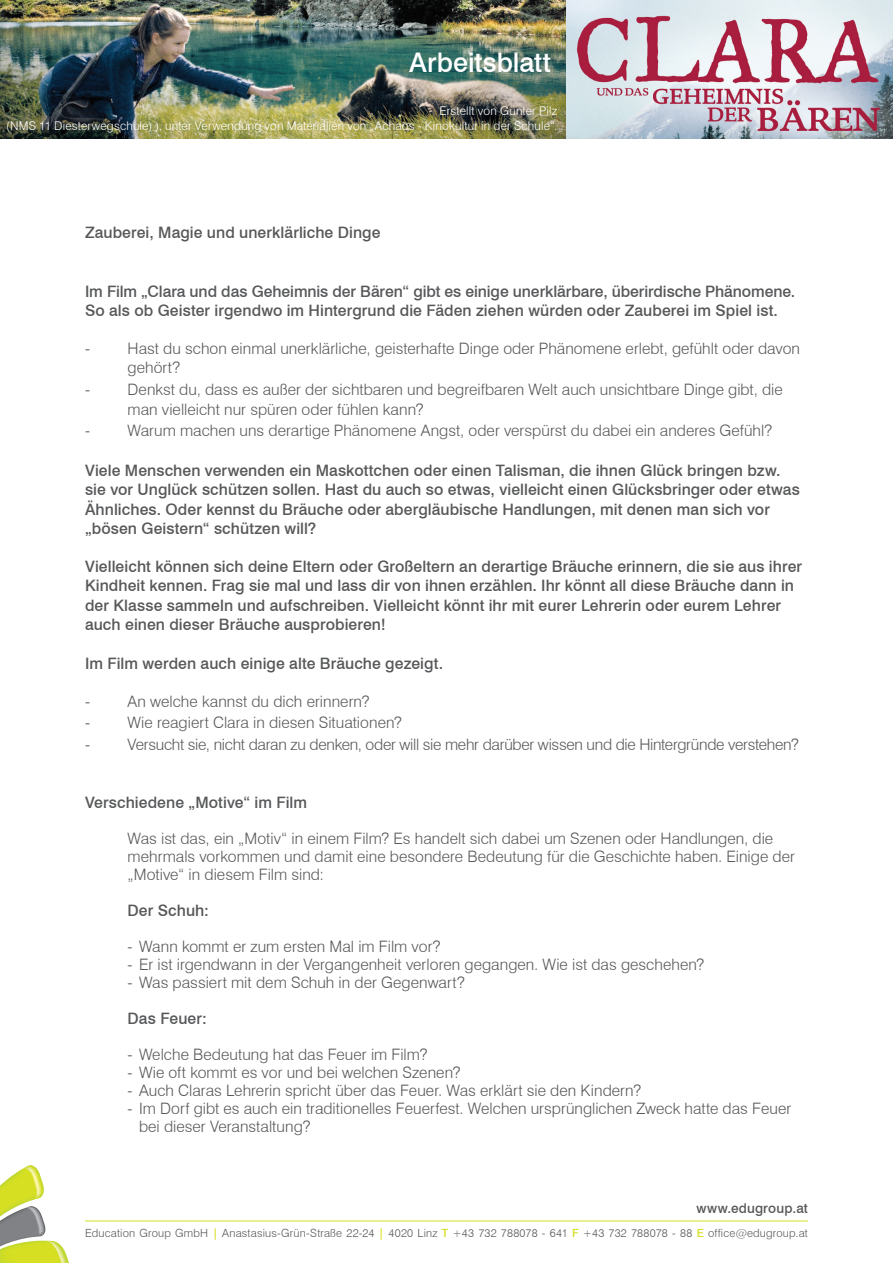
<style>
.page{position:relative;width:893px;height:1263px;background:#fff}
.page>*{position:absolute;margin:0;border:0;box-sizing:border-box;transform-origin:0 0}
.t1{font:500 27px "Swiss 721 BT";color:#fff}
.t2{font:300 15.75px/18px "Swiss 721 BT";color:#57585a}
.t3{font:500 15.75px/19.5px "Swiss 721 BT";letter-spacing:.005em;color:#57585a}
.t4{font:300 15.75px "Swiss 721 BT";letter-spacing:-.02em;color:#57585a}
.t5{font:500 13.5px "Swiss 721 BT";letter-spacing:.01em;color:#57585a}
.t6{font:300 12px/14.4px "Swiss 721 BT";letter-spacing:.015em;color:#fff;text-align:right}
.t7{font:300 11.25px "Swiss 721 BT";letter-spacing:.015em;color:#57585a}
.s1{font-weight:500;color:#d6df21}
</style>
<div class="page">
<img style="left:0;top:0;width:567px;height:138px">
<svg style="left:0;top:1165px;width:69px;height:98px"></svg>
<hr style="left:85px;top:1220px;width:723px;height:1px;background:#d6df21">
<img style="left:567px;top:0;width:326px;height:138px">
<h1 class="t1" style="left:409px;top:46px;width:143px">Arbeitsblatt</h1>
<p class="t6" style="left:6px;top:104px;width:553px">Erstellt von Günter Pilz<br>(NMS 11 Diesterwegschule) ), unter Verwendung von Materialien von „Achaos - Kinokultur in der Schule“.</p>
<p class="t3" style="left:85px;top:223px;width:297px">Zauberei, Magie und unerklärliche Dinge</p>
<p class="t3" style="left:85px;top:281px;width:712px">Im Film „Clara und das Geheimnis der Bären“ gibt es einige unerklärbare, überirdische Phänomene.<br>So als ob Geister irgendwo im Hintergrund die Fäden ziehen würden oder Zauberei im Spiel ist.</p>
<p class="t2" style="left:128px;top:338px;width:674px;line-height:19.5px;text-indent:-43px">- Hast du schon einmal unerklärliche, geisterhafte Dinge oder Phänomene erlebt, gefühlt oder davon gehört?</p>
<p class="t2" style="left:128px;top:380px;width:657px;line-height:19.5px;text-indent:-43px">- Denkst du, dass es außer der sichtbaren und begreifbaren Welt auch unsichtbare Dinge gibt, die man vielleicht nur spüren oder fühlen kann?</p>
<p class="t2" style="left:85px;top:421px;width:688px">- Warum machen uns derartige Phänomene Angst, oder verspürst du dabei ein anderes Gefühl?</p>
<p class="t3" style="left:85px;top:460px;width:716px">Viele Menschen verwenden ein Maskottchen oder einen Talisman, die ihnen Glück bringen bzw. sie vor Unglück schützen sollen. Hast du auch so etwas, vielleicht einen Glücksbringer oder etwas Ähnliches. Oder kennst du Bräuche oder abergläubische Handlungen, mit denen man sich vor „bösen Geistern“ schützen will?</p>
<p class="t3" style="left:85px;top:556px;width:719px">Vielleicht können sich deine Eltern oder Großeltern an derartige Bräuche erinnern, die sie aus ihrer Kindheit kennen. Frag sie mal und lass dir von ihnen erzählen. Ihr könnt all diese Bräuche dann in der Klasse sammeln und aufschreiben. Vielleicht könnt ihr mit eurer Lehrerin oder eurem Lehrer auch einen dieser Bräuche ausprobieren!</p>
<p class="t3" style="left:85px;top:654px;width:359px">Im Film werden auch einige alte Bräuche gezeigt.</p>
<p class="t2" style="left:85px;top:692px;width:286px">- An welche kannst du dich erinnern?</p>
<p class="t2" style="left:85px;top:714px;width:318px">- Wie reagiert Clara in diesen Situationen?</p>
<p class="t4" style="left:85px;top:735px;width:715px">- Versucht sie, nicht daran zu denken, oder will sie mehr darüber wissen und die Hintergründe verstehen?</p>
<p class="t3" style="left:85px;top:792px;width:224px">Verschiedene „Motive“ im Film</p>
<p class="t2" style="left:128px;top:829px;width:669px">Was ist das, ein „Motiv“ in einem Film? Es handelt sich dabei um Szenen oder Handlungen, die mehrmals vorkommen und damit eine besondere Bedeutung für die Geschichte haben. Einige der „Motive“ in diesem Film sind:</p>
<p class="t3" style="left:128px;top:900px;width:83px">Der Schuh:</p>
<p class="t2" style="left:128px;top:937px;width:315px">- Wann kommt er zum ersten Mal im Film vor?</p>
<p class="t2" style="left:128px;top:955px;width:578px">- Er ist irgendwann in der Vergangenheit verloren gegangen. Wie ist das geschehen?</p>
<p class="t2" style="left:128px;top:973px;width:339px">- Was passiert mit dem Schuh in der Gegenwart?</p>
<p class="t3" style="left:128px;top:1008px;width:81px">Das Feuer:</p>
<p class="t2" style="left:128px;top:1045px;width:301px">- Welche Bedeutung hat das Feuer im Film?</p>
<p class="t2" style="left:128px;top:1063px;width:334px">- Wie oft kommt es vor und bei welchen Szenen?</p>
<p class="t2" style="left:128px;top:1081px;width:515px">- Auch Claras Lehrerin spricht über das Feuer. Was erklärt sie den Kindern?</p>
<p class="t2" style="left:139px;top:1099px;width:654px;text-indent:-11px">- Im Dorf gibt es auch ein traditionelles Feuerfest. Welchen ursprünglichen Zweck hatte das Feuer bei dieser Veranstaltung?</p>
<p class="t5" style="left:697px;top:1200px;width:113px">www.edugroup.at</p>
<p class="t7" style="left:85px;top:1226px;width:724px">Education Group GmbH <span class="s1">|</span> Anastasius-Grün-Straße 22-24 <span class="s1">|</span> 4020 Linz <span class="s1">T</span> +43 732 788078 - 641 <span class="s1">F</span> +43 732 788078 - 88 <span class="s1">E</span> office@edugroup.at</p>
</div>
